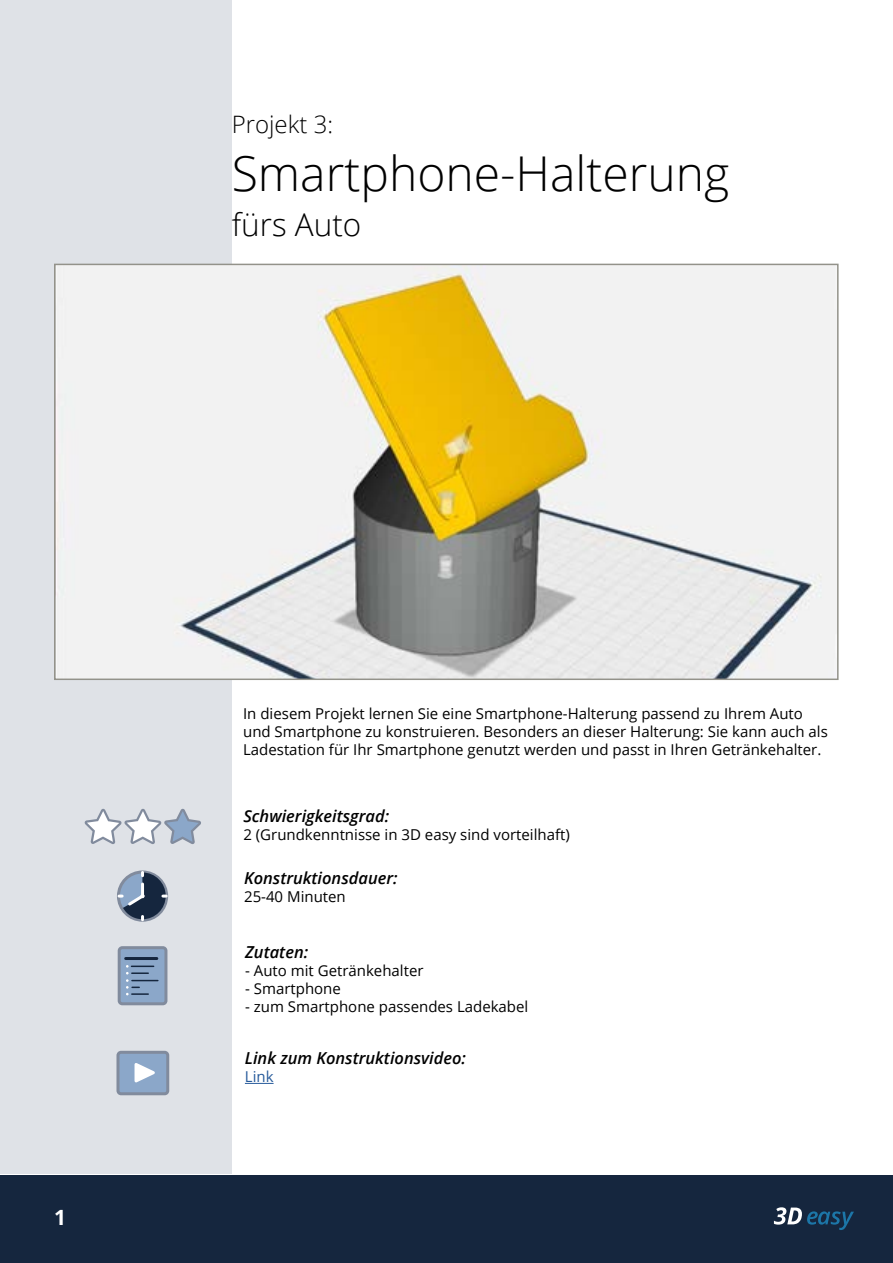
<style>
.page{position:relative;width:893px;height:1263px;background:#fff}
.page>*{position:absolute;margin:0;border:0;box-sizing:border-box;transform-origin:0 0}
.t1{font:300 48px "Open Sans";color:#000}
.t2{font:300 31.5px "Open Sans";color:#000}
.t3{font:300 24px "Open Sans";color:#000}
.t4{font:700 21px "Open Sans";color:#fff}
.t5{font:italic 600 16.5px "Open Sans";color:#000}
.t6{font:15px/18px "Open Sans";color:#000}
.t7{font:15px "Open Sans";color:#275b9b}
</style>
<div class="page">
<div style="left:0;top:1175px;width:893px;height:87px;background:#15263e"></div>
<svg style="left:774px;top:1207px;width:80px;height:23px"></svg>
<div style="left:0;top:0;width:232px;height:1173px;background:#dfe2e7"></div>
<img style="left:57px;top:267px;width:779px;height:410px">
<div style="left:54px;top:264px;width:785px;height:416px;border:2px solid #93928a"></div>
<svg style="left:245px;top:1083px;width:29px;height:1px"></svg>
<div style="left:119px;top:948px;width:47px;height:56px;background:#8ba7c9;border-radius:3px"></div>
<div style="left:118px;top:946px;width:49px;height:59px;border:3px solid #818b9d;border-radius:3px"></div>
<hr style="left:126px;top:957px;width:31px;height:3px;background:#15263e">
<svg style="left:126px;top:965px;width:32px;height:30px"></svg>
<div style="left:118px;top:1052px;width:50px;height:42px;background:#8ba7c9;border-radius:3px"></div>
<div style="left:116px;top:1051px;width:53px;height:44px;border:3px solid #818b9d;border-radius:3px"></div>
<svg style="left:134px;top:1063px;width:21px;height:20px"></svg>
<svg style="left:117px;top:872px;width:52px;height:50px"></svg>
<svg style="left:85px;top:809px;width:116px;height:35px"></svg>
<h3 class="t3" style="left:232px;top:108px;width:103px">Projekt 3:</h3>
<h1 class="t1" style="left:232px;top:141px;width:499px">Smartphone-Halterung</h1>
<h2 class="t2" style="left:232px;top:203px;width:131px">fürs Auto</h2>
<h3 class="t4" style="left:54px;top:1202px;width:13px">1</h3>
<p class="t6" style="left:243px;top:704px;width:586px">In diesem Projekt lernen Sie eine Smartphone-Halterung passend zu Ihrem Auto und Smartphone zu konstruieren. Besonders an dieser Halterung: Sie kann auch als<br>Ladestation für Ihr Smartphone genutzt werden und passt in Ihren Getränkehalter.</p>
<p class="t5" style="left:243px;top:805px;width:147px">Schwierigkeitsgrad:</p>
<p class="t6" style="left:243px;top:825px;width:328px">2 (Grundkenntnisse in 3D easy sind vorteilhaft)</p>
<p class="t5" style="left:244px;top:866px;width:155px">Konstruktionsdauer:</p>
<p class="t6" style="left:244px;top:887px;width:103px">25-40 Minuten</p>
<p class="t5" style="left:245px;top:941px;width:65px">Zutaten:</p>
<p class="t6" style="left:245px;top:961px;width:180px">- Auto mit Getränkehalter</p>
<p class="t6" style="left:245px;top:979px;width:97px">- Smartphone</p>
<p class="t6" style="left:245px;top:997px;width:285px">- zum Smartphone passendes Ladekabel</p>
<p class="t5" style="left:245px;top:1047px;width:223px">Link zum Konstruktionsvideo:</p>
<p class="t7" style="left:245px;top:1066px;width:30px">Link</p>
</div>
